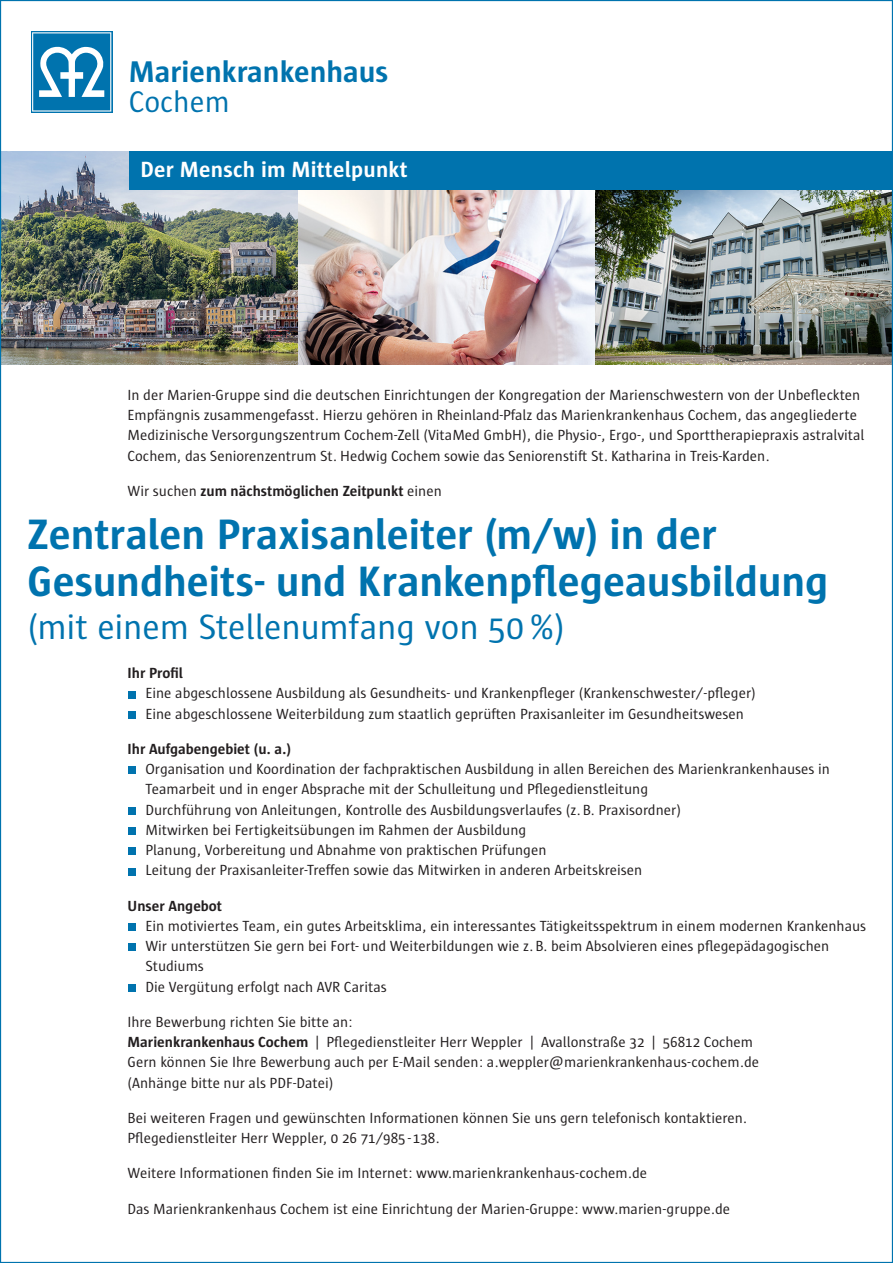
<style>
.page{position:relative;width:893px;height:1263px;background:#fff}
.page>*{position:absolute;margin:0;border:0;box-sizing:border-box;transform-origin:0 0}
.t1{font:700 43.5px/46.5px "Sun";color:#0073ae}
.t2{font:36px "Sun";letter-spacing:-.005em;color:#0073ae}
.t3{font:700 30.6px "Sun";color:#0073ae}
.t4{font:30.6px "Sun";color:#0073ae}
.t5{font:700 22.5px "Sun";letter-spacing:.01em;color:#fff}
.t6{font:15px/20.2px "Sun";color:#231f20}
.t7{font:700 15px "Sun";color:#231f20}
.s1{font-weight:400}
.s2{font-weight:700}
</style>
<div class="page">
<img style="left:298px;top:190px;width:297px;height:174px">
<img style="left:595px;top:190px;width:296px;height:174px">
<img style="left:2px;top:151px;width:296px;height:213px">
<div style="left:129px;top:691px;width:7px;height:7px;background:#0073ae"></div>
<div style="left:129px;top:711px;width:7px;height:8px;background:#0073ae"></div>
<div style="left:129px;top:766px;width:7px;height:8px;background:#0073ae"></div>
<div style="left:129px;top:807px;width:7px;height:8px;background:#0073ae"></div>
<div style="left:129px;top:827px;width:7px;height:8px;background:#0073ae"></div>
<div style="left:129px;top:847px;width:7px;height:8px;background:#0073ae"></div>
<div style="left:129px;top:868px;width:7px;height:7px;background:#0073ae"></div>
<div style="left:129px;top:923px;width:7px;height:8px;background:#0073ae"></div>
<div style="left:129px;top:943px;width:7px;height:8px;background:#0073ae"></div>
<div style="left:129px;top:984px;width:7px;height:8px;background:#0073ae"></div>
<div style="left:129px;top:151px;width:764px;height:39px;background:#0073ae"></div>
<svg style="left:31px;top:31px;width:81px;height:82px"></svg>
<svg style="left:32px;top:32px;width:79px;height:80px"></svg>
<h3 class="t3" style="left:129px;top:55px;width:261px">Marienkrankenhaus</h3>
<h3 class="t4" style="left:129px;top:86px;width:102px">Cochem</h3>
<h3 class="t5" style="left:141px;top:157px;width:269px">Der Mensch im Mittelpunkt</h3>
<p class="t6" style="left:128px;top:385px;width:739px">In der Marien-Gruppe sind die deutschen Einrichtungen der Kongregation der Marienschwestern von der Unbefleckten Empfängnis zusammengefasst. Hierzu gehören in Rheinland-Pfalz das Marienkrankenhaus Cochem, das angegliederte Medizinische Versorgungszentrum Cochem-Zell (VitaMed GmbH), die Physio-, Ergo-, und Sporttherapiepraxis astralvital Cochem, das Seniorenzentrum St. Hedwig Cochem sowie das Seniorenstift St. Katharina in Treis-Karden.</p>
<p class="t7" style="left:128px;top:483px;width:316px"><span class="s1">Wir suchen</span> zum nächstmöglichen Zeitpunkt <span class="s1">einen</span></p>
<h1 class="t1" style="left:28px;top:512px;width:802px">Zentralen Praxisanleiter (m/w) in der<br>Gesundheits- und Krankenpflegeausbildung</h1>
<h2 class="t2" style="left:28px;top:608px;width:539px">(mit einem Stellenumfang von 50%)</h2>
<p class="t7" style="left:128px;top:665px;width:57px">Ihr Profil</p>
<p class="t6" style="left:145px;top:683px;width:612px">Eine abgeschlossene Ausbildung als Gesundheits- und Krankenpfleger (Krankenschwester/-pfleger)<br>Eine abgeschlossene Weiterbildung zum staatlich geprüften Praxisanleiter im Gesundheitswesen</p>
<p class="t7" style="left:128px;top:741px;width:165px">Ihr Aufgabengebiet (u. .)</p>
<p class="t6" style="left:145px;top:759px;width:686px">Organisation und Koordination der fachpraktischen Ausbildung in allen Bereichen des Marienkrankenhauses in Teamarbeit und in enger Absprache mit der Schulleitung und Pflegedienstleitung<br>Durchführung von Anleitungen, Kontrolle des Ausbildungsverlaufes (z.B. Praxisordner)<br>Mitwirken bei Fertigkeitsübungen im Rahmen der Ausbildung<br>Planung, Vorbereitung und Abnahme von praktischen Prüfungen<br>Leitung der Praxisanleiter-Treffen sowie das Mitwirken in anderen Arbeitskreisen</p>
<p class="t7" style="left:128px;top:897px;width:96px">Unser Angebot</p>
<p class="t6" style="left:145px;top:916px;width:722px">Ein motiviertes Team, ein gutes Arbeitsklima, ein interessantes Tätigkeitsspektrum in einem modernen Krankenhaus Wir unterstützen Sie gern bei Fort- und Weiterbildungen wie z.B. beim Absolvieren eines pflegepädagogischen Studiums<br>Die Vergütung erfolgt nach AVR Caritas</p>
<p class="t6" style="left:128px;top:1012px;width:633px">Ihre Bewerbung richten Sie bitte an:<br><span class="s2">Marienkrankenhaus Cochem</span> | Pflegedienstleiter Herr Weppler | Avallonstraße 32 | 56812 Cochem Gern können Sie Ihre Bewerbung auch per E-Mail senden: a.weppler@marienkrankenhaus-cochem.de (Anhänge bitte nur als PDF-Datei)</p>
<p class="t6" style="left:128px;top:1108px;width:621px">Bei weiteren Fragen und gewünschten Informationen können Sie uns gern telefonisch kontaktieren.<br>Pflegedienstleiter Herr Weppler, 0 26 71/985 - 138.</p>
<p class="t6" style="left:128px;top:1163px;width:521px">Weitere Informationen finden Sie im Internet: www.marienkrankenhaus-cochem.de</p>
<p class="t6" style="left:128px;top:1199px;width:604px">Das Marienkrankenhaus Cochem ist eine Einrichtung der Marien-Gruppe: www.marien-gruppe.de</p>
</div>
